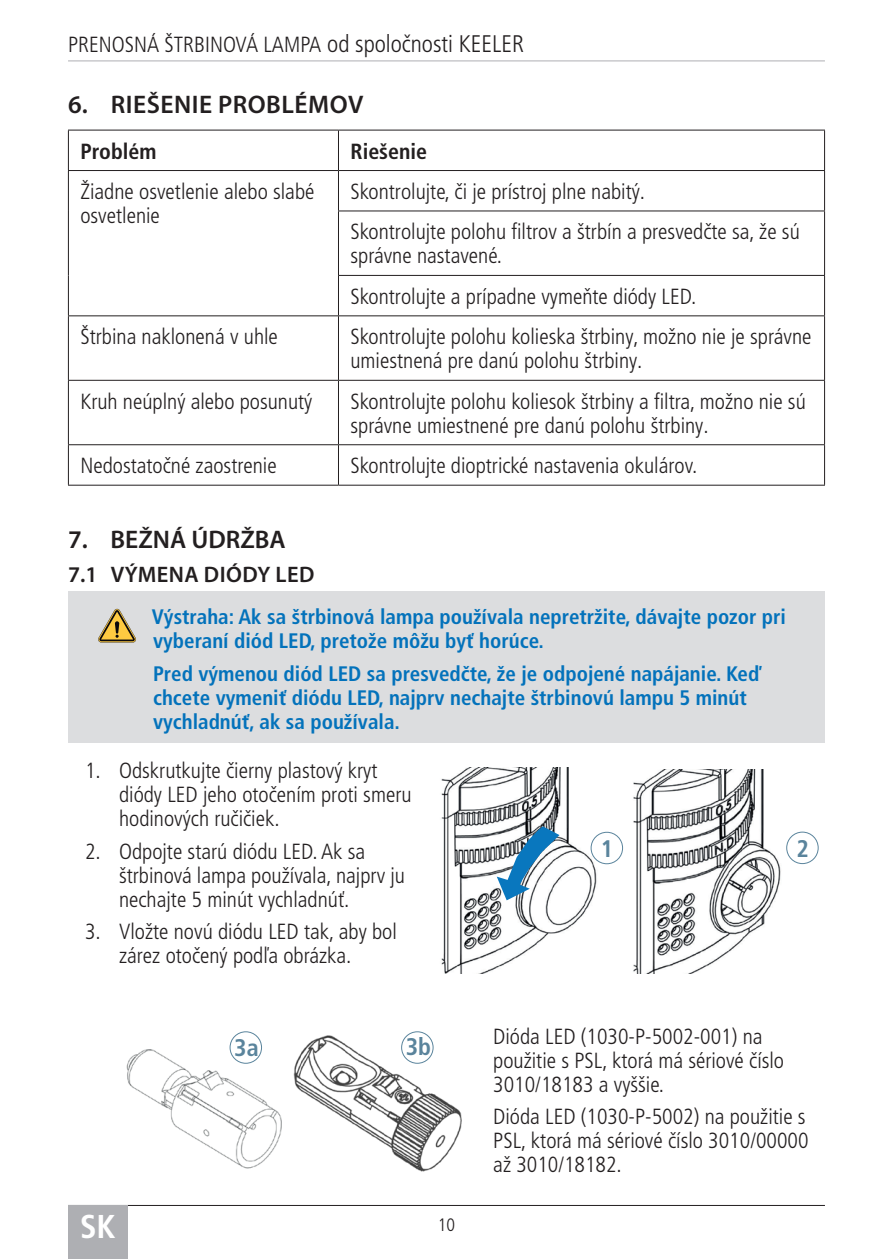
<style>
.page{position:relative;width:893px;height:1259px;background:#fff}
.page>*{position:absolute;margin:0;border:0;box-sizing:border-box;transform-origin:0 0}
.t1{font:700 condensed 33px "Frutiger LT Pro";color:#fff}
.t2{font:600 25.5px "Myriad Pro";letter-spacing:.02em;color:#231f20}
.t3{font:600 25.5px "Myriad Pro";color:#231f20}
.t4{font:700 condensed 24px "Frutiger LT Pro";color:#5a849c}
.t5{font:600 22.5px "Myriad Pro";letter-spacing:.02em;color:#231f20}
.t6{font:300 condensed 21.9px/24px "Frutiger LT Pro";color:#231f20}
.t7{font:700 condensed 21.9px "Frutiger LT Pro";color:#231f20}
.t8{font:700 condensed 21px/24px "Frutiger LT Pro";color:#0372bb}
.t9{font:300 condensed 18px "Frutiger LT Pro";color:#231f20}
.s1{font-size:24px}
</style>
<div class="page">
<hr style="left:68px;top:1205px;width:757px;height:1px;background:#231f20">
<div style="left:68px;top:1205px;width:60px;height:54px;background:#aeafb3"></div>
<hr style="left:68px;top:60px;width:757px;height:1px;background:#aeafb3">
<div style="left:68px;top:591px;width:757px;height:71px;background:#dcdddf"></div>
<div style="left:68px;top:639px;width:757px;height:103px;background:#dcdddf"></div>
<hr style="left:68px;top:130px;width:270px;height:1px;background:#231f20">
<hr style="left:68px;top:130px;width:1px;height:40px;background:#231f20">
<hr style="left:338px;top:130px;width:487px;height:1px;background:#231f20">
<hr style="left:338px;top:130px;width:1px;height:40px;background:#231f20">
<hr style="left:824px;top:130px;width:1px;height:40px;background:#231f20">
<hr style="left:68px;top:170px;width:270px;height:1px;background:#231f20">
<hr style="left:68px;top:171px;width:1px;height:40px;background:#231f20">
<hr style="left:338px;top:170px;width:487px;height:1px;background:#231f20">
<hr style="left:338px;top:171px;width:1px;height:40px;background:#231f20">
<hr style="left:824px;top:171px;width:1px;height:40px;background:#231f20">
<hr style="left:68px;top:211px;width:1px;height:64px;background:#231f20">
<hr style="left:338px;top:210px;width:487px;height:1px;background:#231f20">
<hr style="left:338px;top:211px;width:1px;height:64px;background:#231f20">
<hr style="left:824px;top:211px;width:1px;height:64px;background:#231f20">
<hr style="left:68px;top:275px;width:1px;height:40px;background:#231f20">
<hr style="left:338px;top:275px;width:487px;height:1px;background:#231f20">
<hr style="left:338px;top:276px;width:1px;height:39px;background:#231f20">
<hr style="left:824px;top:276px;width:1px;height:39px;background:#231f20">
<hr style="left:68px;top:315px;width:270px;height:1px;background:#231f20">
<hr style="left:68px;top:316px;width:1px;height:64px;background:#231f20">
<hr style="left:338px;top:315px;width:487px;height:1px;background:#231f20">
<hr style="left:338px;top:316px;width:1px;height:64px;background:#231f20">
<hr style="left:824px;top:316px;width:1px;height:64px;background:#231f20">
<hr style="left:68px;top:380px;width:270px;height:1px;background:#231f20">
<hr style="left:68px;top:381px;width:1px;height:63px;background:#231f20">
<hr style="left:338px;top:380px;width:487px;height:1px;background:#231f20">
<hr style="left:338px;top:381px;width:1px;height:63px;background:#231f20">
<hr style="left:824px;top:381px;width:1px;height:63px;background:#231f20">
<hr style="left:68px;top:444px;width:270px;height:1px;background:#231f20">
<hr style="left:68px;top:445px;width:1px;height:40px;background:#231f20">
<hr style="left:338px;top:444px;width:487px;height:1px;background:#231f20">
<hr style="left:338px;top:445px;width:1px;height:40px;background:#231f20">
<hr style="left:824px;top:445px;width:1px;height:40px;background:#231f20">
<hr style="left:68px;top:485px;width:270px;height:1px;background:#231f20">
<hr style="left:338px;top:485px;width:487px;height:1px;background:#231f20">
<svg style="left:98px;top:609px;width:38px;height:33px"></svg>
<img style="left:441px;top:767px;width:183px;height:206px">
<svg style="left:497px;top:826px;width:62px;height:74px"></svg>
<div style="left:591px;top:832px;width:32px;height:31px;background:#fff;border-radius:50%"></div>
<div style="left:591px;top:832px;width:32px;height:32px;border:1px solid #5a849c;border-radius:50%"></div>
<img style="left:633px;top:769px;width:185px;height:204px">
<div style="left:787px;top:832px;width:31px;height:31px;background:#fff;border-radius:50%"></div>
<div style="left:786px;top:831px;width:33px;height:33px;border:1px solid #5a849c;border-radius:50%"></div>
<img style="left:126px;top:1031px;width:150px;height:138px">
<img style="left:276px;top:1031px;width:186px;height:141px">
<div style="left:230px;top:1031px;width:32px;height:32px;background:#fff;border-radius:50%"></div>
<div style="left:230px;top:1031px;width:32px;height:32px;border:1px solid #5a849c;border-radius:50%"></div>
<div style="left:402px;top:1031px;width:31px;height:32px;background:#fff;border-radius:50%"></div>
<div style="left:401px;top:1031px;width:32px;height:32px;border:1px solid #5a849c;border-radius:50%"></div>
<p class="t6" style="left:68px;top:33px;width:458px">PRENOSNÁ ŠTRBINOVÁ LAMPA <span class="s1">od spoločnosti KEELER</span></p>
<p class="t2" style="left:68px;top:88px;width:297px">6. RIEŠENIE PROBLÉMOV</p>
<p class="t7" style="left:80px;top:138px;width:78px">Problém</p>
<p class="t7" style="left:350px;top:138px;width:78px">Riešenie</p>
<p class="t6" style="left:80px;top:180px;width:236px">Žiadne osvetlenie alebo slabé osvetlenie</p>
<p class="t6" style="left:350px;top:171px;width:451px;line-height:40.5px">Skontrolujte, či je prístroj plne nabitý.<br>Skontrolujte polohu filtrov a štrbín a presvedčte sa, že sú</p>
<p class="t6" style="left:350px;top:236px;width:347px;line-height:40.5px">správne nastavené.<br>Skontrolujte a prípadne vymeňte diódy LED.</p>
<p class="t6" style="left:80px;top:325px;width:199px">Štrbina naklonená v uhle</p>
<p class="t6" style="left:350px;top:325px;width:462px">Skontrolujte polohu kolieska štrbiny, možno nie je správne umiestnená pre danú polohu štrbiny.</p>
<p class="t6" style="left:80px;top:389px;width:233px">Kruh neúplný alebo posunutý</p>
<p class="t6" style="left:350px;top:389px;width:457px">Skontrolujte polohu koliesok štrbiny a filtra, možno nie sú správne umiestnené pre danú polohu štrbiny.</p>
<p class="t6" style="left:80px;top:454px;width:198px">Nedostatočné zaostrenie</p>
<p class="t6" style="left:350px;top:454px;width:348px">Skontrolujte dioptrické nastavenia okulárov.</p>
<p class="t3" style="left:68px;top:523px;width:219px">7. BEŽNÁ ÚDRŽBA</p>
<p class="t5" style="left:68px;top:560px;width:248px">7.1 VÝMENA DIÓDY LED</p>
<p class="t8" style="left:152px;top:605px;width:636px">Výstraha: Ak sa štrbinová lampa používala nepretržite, dávajte pozor pri vyberaní diód LED, pretože môžu byť horúce.</p>
<p class="t8" style="left:153px;top:661px;width:609px">Pred výmenou diód LED sa presvedčte, že je odpojené napájanie. Keď chcete vymeniť diódu LED, najprv nechajte štrbinovú lampu 5 minút vychladnúť, ak sa používala.</p>
<p class="t6" style="left:119px;top:758px;width:294px;text-indent:-34px">1. Odskrutkujte čierny plastový kryt diódy LED jeho otočením proti smeru hodinových ručičiek.</p>
<p class="t6" style="left:119px;top:839px;width:287px;text-indent:-34px">2. Odpojte starú diódu LED. Ak sa štrbinová lampa používala, najprv ju nechajte 5 minút vychladnúť.</p>
<p class="t6" style="left:85px;top:919px;width:313px;text-align:center">3. Vložte novú diódu LED tak, aby bol zárez otočený podľa obrázka.</p>
<p class="t4" style="left:601px;top:834px;width:14px">1</p>
<p class="t4" style="left:796px;top:834px;width:14px">2</p>
<p class="t4" style="left:234px;top:1033px;width:26px">3a</p>
<p class="t4" style="left:406px;top:1032px;width:27px">3b</p>
<p class="t6" style="left:493px;top:1024px;width:292px">Dióda LED (1030-P-5002-001) na použitie s PSL, ktorá má sériové číslo<br>3010/18183 a vyššie.</p>
<p class="t6" style="left:493px;top:1104px;width:317px">Dióda LED (1030-P-5002) na použitie s<br>PSL, ktorá má sériové číslo 3010/00000 až 3010/18182.</p>
<h1 class="t1" style="left:80px;top:1207px;width:37px">SK</h1>
<p class="t9" style="left:438px;top:1214px;width:19px">10</p>
</div>
